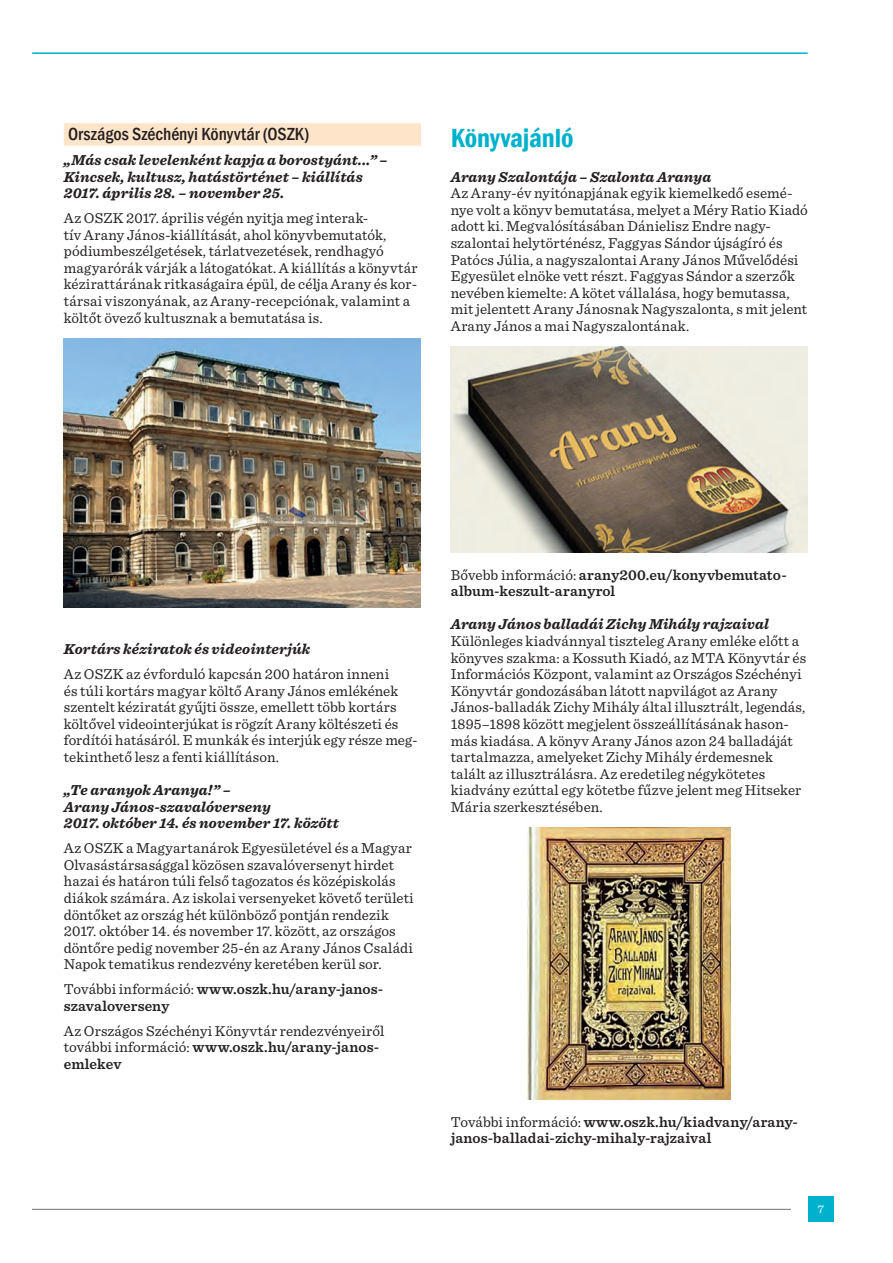
<style>
.page{position:relative;width:893px;height:1263px;background:#fff}
.page>*{position:absolute;margin:0;border:0;box-sizing:border-box;transform-origin:0 0}
.t1{font:600 condensed 27px "Franklin Gothic";letter-spacing:-.005em;color:#00b1cd}
.t2{font:500 condensed 18px "Franklin Gothic";letter-spacing:.005em;color:#231f20}
.t3{font:15px/16.6px "Sentinel";letter-spacing:.01em;color:#231f20}
.t4{font:italic 700 15px/16.6px "Sentinel";letter-spacing:.01em;color:#231f20}
.t5{font:600 15px/16.6px "Sentinel";letter-spacing:.01em;color:#231f20}
.t6{font:12px "Sentinel";color:#fff}
.s1{font-weight:400}
.s2{font-weight:600}
</style>
<div class="page">
<div style="left:808px;top:1197px;width:26px;height:25px;background:#00b1cd"></div>
<hr style="left:32px;top:1209px;width:759px;height:1px;background:#808285">
<hr style="left:33px;top:52px;width:774px;height:2px;background:#00b1cd">
<div style="left:64px;top:123px;width:357px;height:23px;background:#fee5ca"></div>
<img style="left:64px;top:338px;width:357px;height:270px">
<img style="left:451px;top:347px;width:357px;height:206px">
<img style="left:528px;top:827px;width:203px;height:272px">
<p class="t2" style="left:68px;top:122px;width:243px">Országos Széchényi Könyvtár (OSZK)</p>
<p class="t4" style="left:64px;top:151px;width:325px">„Más csak levelenként kapja a borostyánt...” –<br>Kincsek, kultusz, hatástörténet – kiállítás<br>2017. április 28. – november 25.</p>
<p class="t3" style="left:64px;top:209px;width:355px">Az OSZK 2017. április végén nyitja meg interak-<br>tív Arany János-kiállítását, ahol könyvbemutatók, pódiumbeszélgetések, tárlatvezetések, rendhagyó magyarórák várják a látogatókat. A kiállítás a könyvtár kézirattárának ritkaságaira épül, de célja Arany és kor&shy;társai viszonyának, az Arany-recepciónak, valamint a költőt övező kultusznak a bemutatása is.</p>
<h1 class="t1" style="left:451px;top:119px;width:124px">Könyvajánló</h1>
<p class="t4" style="left:451px;top:168px;width:262px">Arany Szalontája – Szalonta Aranya</p>
<p class="t3" style="left:451px;top:184px;width:359px">Az Arany-év nyitónapjának egyik kiemelkedő esemé&shy;nye volt a könyv bemutatása, melyet a Méry Ratio Kiadó adott ki. Megvalósításában Dánielisz Endre nagy&shy;szalontai helytörténész, Faggyas Sándor újságíró és Patócs Júlia, a nagyszalontai Arany János Művelődési Egyesület elnöke vett részt. Faggyas Sándor a szerzők nevében kiemelte: A kötet vállalása, hogy bemutassa, mit jelentett Arany Jánosnak Nagyszalonta, s mit jelent Arany János a mai Nagyszalontának.</p>
<p class="t4" style="left:64px;top:640px;width:248px">Kortárs kéziratok és videointerjúk</p>
<p class="t3" style="left:64px;top:665px;width:355px">Az OSZK az évforduló kapcsán 200 határon inneni<br>és túli kortárs magyar költő Arany János emlékének szentelt kéziratát gyűjti össze, emellett több kortárs költővel videointerjúkat is rögzít Arany költészeti és fordítói hatásáról. E munkák és interjúk egy része meg&shy;tekinthető lesz a fenti kiállításon.</p>
<p class="t4" style="left:64px;top:781px;width:277px">„Te aranyok Aranya!” –<br>Arany János-szavalóverseny<br>2017. október 14. és november 17. között</p>
<p class="t3" style="left:64px;top:839px;width:351px">Az OSZK a Magyartanárok Egyesületével és a Magyar Olvasástársasággal közösen szavalóversenyt hirdet hazai és határon túli felső tagozatos és középiskolás diákok számára. Az iskolai versenyeket követő területi döntőket az ország hét különböző pontján rendezik 2017. október 14. és november 17. között, az országos döntőre pedig november 25-én az Arany János Családi Napok tematikus rendezvény keretében kerül sor.</p>
<p class="t5" style="left:64px;top:980px;width:321px"><span class="s1">További információ:</span> www.oszk.hu/arany-janos&shy;szavaloverseny</p>
<p class="t3" style="left:64px;top:1021px;width:322px">Az Országos Széchényi Könyvtár rendezvényeiről további információ: <span class="s2">www.oszk.hu/arany-janos&shy;emlekev</span></p>
<p class="t5" style="left:451px;top:565px;width:338px"><span class="s1">Bővebb információ:</span> arany200.eu/konyvbemutato&shy;album-keszult-aranyrol</p>
<p class="t4" style="left:451px;top:615px;width:320px">Arany János balladái Zichy Mihály rajzaival</p>
<p class="t3" style="left:451px;top:632px;width:357px">Különleges kiadvánnyal tiszteleg Arany emléke előtt a könyves szakma: a Kossuth Kiadó, az MTA Könyvtár és Információs Központ, valamint az Országos Széchényi Könyvtár gondozásában látott napvilágot az Arany János-balladák Zichy Mihály által illusztrált, legendás, 1895–1898 között megjelent összeállításának hason&shy;más kiadása. A könyv Arany János azon 24 balladáját tartalmazza, amelyeket Zichy Mihály érdemesnek talált az illusztrálásra. Az eredetileg négykötetes kiadvány ezúttal egy kötetbe fűzve jelent meg Hitseker Mária szerkesztésében.</p>
<p class="t5" style="left:451px;top:1113px;width:349px"><span class="s1">További információ:</span> www.oszk.hu/kiadvany/arany&shy;janos-balladai-zichy-mihaly-rajzaival</p>
<p class="t6" style="left:818px;top:1200px;width:8px">7</p>
</div>
